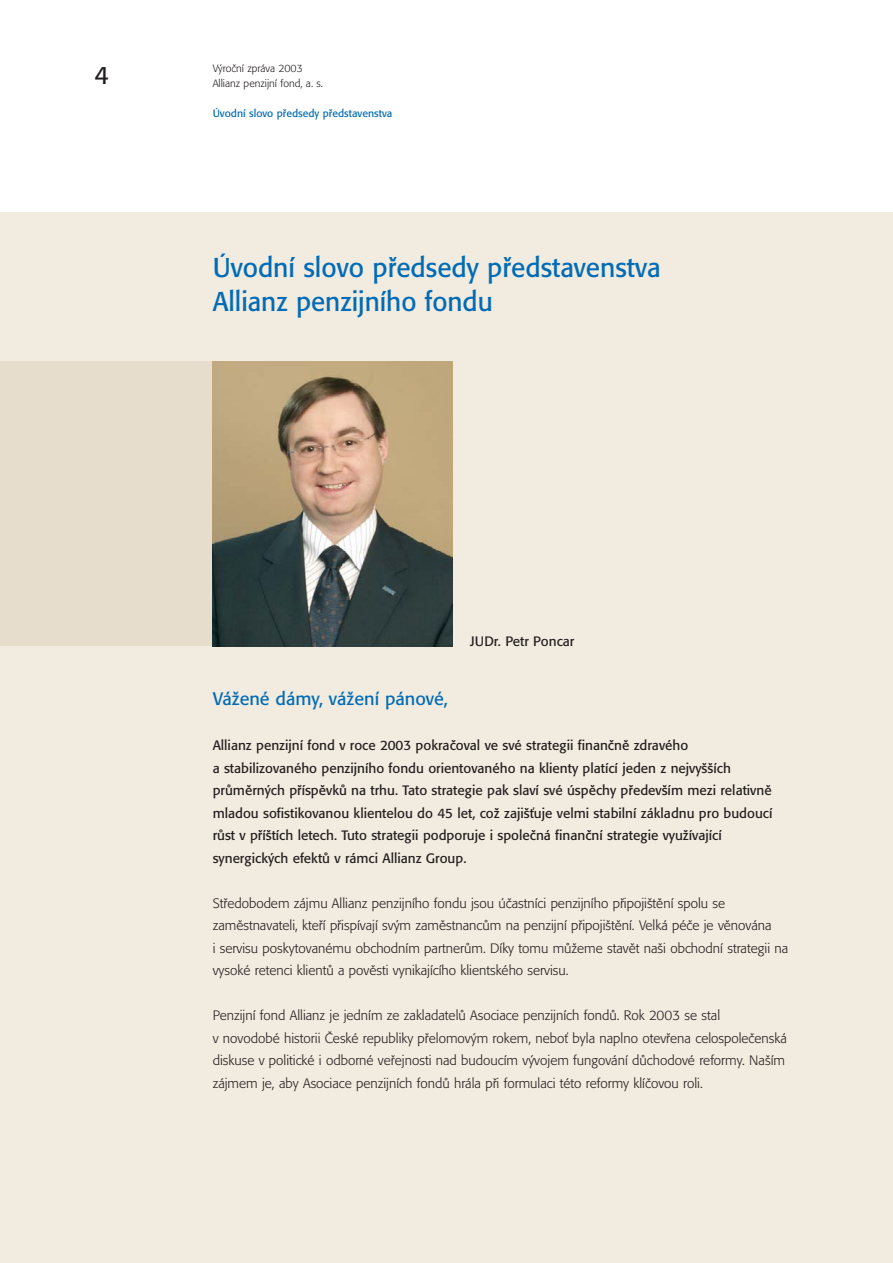
<style>
.page{position:relative;width:893px;height:1263px;background:#fff}
.page>*{position:absolute;margin:0;border:0;box-sizing:border-box;transform-origin:0 0}
.t1{font:27px/34.5px "Formata CE";color:#006bb6}
.t2{font:24.9px "Formata CE";color:#231f20}
.t3{font:18px "Formata CE";color:#006bb6}
.t4{font:300 13.5px/22.5px "Formata CE";color:#231f20}
.t5{font:13.5px/22.5px "Formata CE";color:#231f20}
.t6{font:300 10.5px/15px "Formata CE";color:#231f20}
.t7{font:10.5px "Formata CE";color:#006bb6}
</style>
<div class="page">
<div style="left:0;top:213px;width:892px;height:1050px;background:#f2ebdf"></div>
<div style="left:0;top:361px;width:434px;height:285px;background:#e7ddcc"></div>
<img style="left:213px;top:361px;width:239px;height:285px">
<h2 class="t2" style="left:95px;top:64px;width:16px">4</h2>
<p class="t6" style="left:213px;top:61px;width:112px">Výroční zpráva 2003<br>Allianz penzijní fond, a. s.</p>
<p class="t7" style="left:213px;top:109px;width:181px">Úvodní slovo předsedy představenstva</p>
<h1 class="t1" style="left:213px;top:251px;width:449px">Úvodní slovo předsedy představenstva<br>Allianz penzijního fondu</h1>
<p class="t5" style="left:470px;top:631px;width:106px">JUDr. Petr Poncar</p>
<h3 class="t3" style="left:213px;top:691px;width:237px">Vážené dámy, vážení pánové,</h3>
<p class="t5" style="left:213px;top:735px;width:561px">Allianz penzijní fond v roce 2003 pokračoval ve své strategii finančně zdravého<br>a stabilizovaného penzijního fondu orientovaného na klienty platící jeden z nejvyšších průměrných příspěvků na trhu. Tato strategie pak slaví své úspěchy především mezi relativně mladou sofistikovanou klientelou do 45 let, což zajišťuje velmi stabilní základnu pro budoucí růst v příštích letech. Tuto strategii podporuje i společná finanční strategie využívající synergických efektů v rámci Allianz Group.</p>
<p class="t4" style="left:213px;top:892px;width:577px">Středobodem zájmu Allianz penzijního fondu jsou účastníci penzijního připojištění spolu se zaměstnavateli, kteří přispívají svým zaměstnancům na penzijní připojištění. Velká péče je věnována<br>i servisu poskytovanému obchodním partnerům. Díky tomu můžeme stavět naši obchodní strategii na vysoké retenci klientů a pověsti vynikajícího klientského servisu.</p>
<p class="t4" style="left:213px;top:1005px;width:575px">Penzijní fond Allianz je jedním ze zakladatelů Asociace penzijních fondů. Rok 2003 se stal<br>v novodobé historii České republiky přelomovým rokem, neboť byla naplno otevřena celospolečenská diskuse v politické i odborné veřejnosti nad budoucím vývojem fungování důchodové reformy. Naším zájmem je, aby Asociace penzijních fondů hrála při formulaci této reformy klíčovou roli.</p>
</div>
